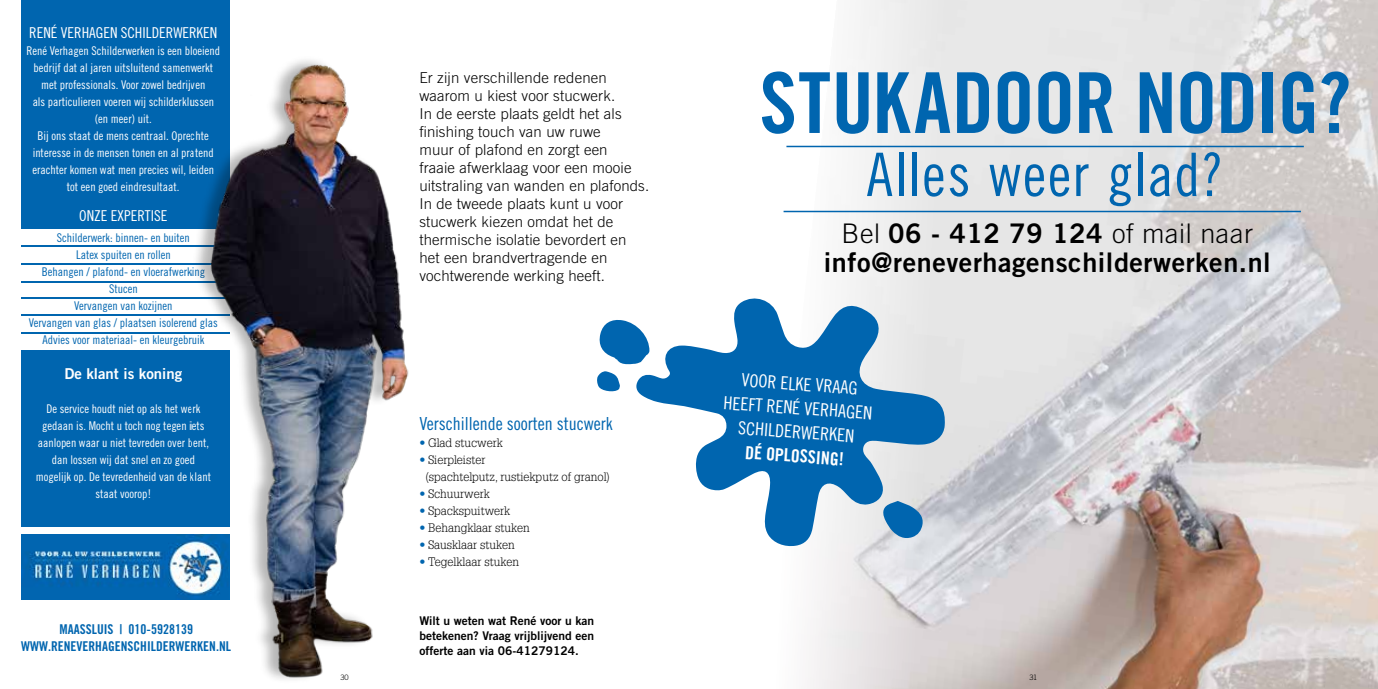
<style>
.page{position:relative;width:1378px;height:689px;background:#fff}
.page>*{position:absolute;margin:0;border:0;box-sizing:border-box;transform-origin:0 0}
.t1{font:84px "Trade Gothic LT Std Bd Cn 20";letter-spacing:-.015em;color:#0065af}
.t2{font:60px "Trade Gothic LT Std Cn 18";letter-spacing:.02em;color:#0065af}
.t3{font:27px "Trade Gothic LT Std Bd 2";letter-spacing:.02em;color:#000}
.t4{font:300 27px "Trade Gothic LT Std";letter-spacing:.02em;color:#000}
.t5{font:18px/24px "Trade Gothic LT Std Cn 18";color:#fff;text-align:center}
.t6{font:18px "Trade Gothic LT Std Cn 18";color:#0065af}
.t7{font:18px "Trade Gothic LT Std Bd Cn 20";color:#fff}
.t8{font:300 15px/18px "Trade Gothic LT Std";letter-spacing:.01em;color:#000}
.t9{font:15px "Trade Gothic LT Std Cn 18";color:#fff}
.t10{font:15px "Trade Gothic LT Std Bd 2";color:#fff}
.t11{font:13.5px/17px "Trade Gothic LT Std Bd Cn 20";color:#0065af;text-align:center}
.t12{font:12px/17px "Trade Gothic LT Std Cn 18";color:#fff;text-align:center}
.t13{font:12px/17px "Trade Gothic LT Std Cn 18";color:#0065af;text-align:center}
.t14{font:300 12px/17px "Glypha LT Std";color:#000}
.t15{font:12px/15px "Trade Gothic LT Std Bd 2";color:#000;text-align:justify}
.t16{font:300 7.5px "Trade Gothic LT Std";color:#000}
.s1{font-family:"Trade Gothic LT Std Cn 18";font-weight:400;color:#0065af}
.s2{font-family:"Trade Gothic LT Std Bd 2";font-weight:400}
</style>
<div class="page">
<div style="left:21px;top:0;width:209px;height:526px;background:#0065af"></div>
<div style="left:21px;top:229px;width:209px;height:121px;background:#fff"></div>
<img style="left:21px;top:535px;width:152px;height:65px">
<hr style="left:21px;top:246px;width:209px;height:1px;background:#0065af">
<hr style="left:21px;top:264px;width:209px;height:1px;background:#0065af">
<hr style="left:21px;top:281px;width:209px;height:2px;background:#0065af">
<hr style="left:21px;top:297px;width:209px;height:1px;background:#0065af">
<hr style="left:21px;top:314px;width:209px;height:1px;background:#0065af">
<hr style="left:21px;top:332px;width:209px;height:1px;background:#0065af">
<img style="left:173px;top:60px;width:236px;height:617px">
<svg style="left:597px;top:320px;width:92px;height:88px"></svg>
<img style="left:783px;top:0;width:595px;height:689px">
<hr style="left:786px;top:146px;width:517px;height:1px;background:#0065af">
<hr style="left:783px;top:211px;width:518px;height:1px;background:#0065af">
<svg style="left:689px;top:294px;width:257px;height:253px;fill:#0065af"></svg>
<svg style="left:881px;top:501px;width:43px;height:39px"></svg>
<p class="t9" style="left:29px;top:24px;width:190px">RENÉ VERHAGEN SCHILDERWERKEN</p>
<p class="t12" style="left:27px;top:42px;width:195px">René Verhagen Schilderwerken is een bloeiend bedrijf dat al jaren uitsluitend samenwerkt met professionals. Voor zowel bedrijven<br>als particulieren voeren wij schilderklussen (en meer) uit.<br>Bij ons staat de mens centraal. Oprechte interesse in de mensen tonen en al pratend erachter komen wat men precies wil, leiden tot een goed eindresultaat.</p>
<p class="t9" style="left:79px;top:207px;width:90px">ONZE EXPERTISE</p>
<p class="t13" style="left:29px;top:229px;width:190px">Schilderwerk: binnen- en buiten<br>Latex spuiten en rollen<br>Behangen / plafond- en vloerafwerking<br>Stucen<br>Vervangen van kozijnen<br>Vervangen van glas / plaatsen isolerend glas<br>Advies voor materiaal- en kleurgebruik</p>
<p class="t10" style="left:64px;top:364px;width:119px">De klant is koning</p>
<p class="t12" style="left:36px;top:400px;width:177px">De service houdt niet op als het werk gedaan is. Mocht u toch nog tegen iets aanlopen waar u niet tevreden over bent, dan lossen wij dat snel en zo goed mogelijk op. De tevredenheid van de klant staat voorop!</p>
<p class="t8" style="left:419px;top:69px;width:231px">Er zijn verschillende redenen waarom u kiest voor stucwerk.<br>In de eerste plaats geldt het als finishing touch van uw ruwe<br>muur of plafond en zorgt een<br>fraaie afwerklaag voor een mooie uitstraling van wanden en plafonds.<br>In de tweede plaats kunt u voor stucwerk kiezen omdat het de thermische isolatie bevordert en het een brandvertragende en vochtwerende werking heeft.</p>
<h3 class="t6" style="left:419px;top:412px;width:195px">Verschillende soorten stucwerk</h3>
<p class="t14" style="left:419px;top:434px;width:85px"><span class="s1">•</span> Glad stucwerk</p>
<p class="t14" style="left:425px;top:451px;width:186px;text-indent:-6px"><span class="s1">•</span> Sierpleister<br>(spachtelputz, rustiekputz of granol)</p>
<p class="t14" style="left:419px;top:485px;width:72px"><span class="s1">•</span> Schuurwerk</p>
<p class="t14" style="left:419px;top:502px;width:92px"><span class="s1">•</span> Spackspuitwerk</p>
<p class="t14" style="left:419px;top:519px;width:112px"><span class="s1">•</span> Behangklaar stuken</p>
<p class="t14" style="left:419px;top:536px;width:97px"><span class="s1">•</span> Sausklaar stuken</p>
<p class="t14" style="left:419px;top:553px;width:101px"><span class="s1">•</span> Tegelklaar stuken</p>
<p class="t11" style="left:21px;top:620px;width:211px">MAASSLUIS | 010-5928139<br>WWW.RENEVERHAGENSCHILDERWERKEN.NL</p>
<p class="t15" style="left:419px;top:613px;width:176px">Wilt u weten wat René voor u kan betekenen? Vraag vrijblijvend een offerte aan via 06-41279124.</p>
<h1 class="t1" style="left:759px;top:52px;width:593px">STUKADOOR NODIG?</h1>
<h2 class="t2" style="left:866px;top:139px;width:358px">Alles weer glad?</h2>
<h3 class="t4" style="left:841px;top:217px;width:413px">Bel <span class="s2">06 - 412 79 124</span> of mail naar</h3>
<h3 class="t3" style="left:824px;top:246px;width:448px">info@reneverhagenschilderwerken.nl</h3>
<h3 class="t5" style="left:726px;top:366px;width:150px;rotate:4deg">VOOR ELKE VRAAG<br>HEEFT RENÉ VERHAGEN<br>SCHILDERWERKEN</h3>
<h3 class="t7" style="left:746px;top:441px;width:100px;rotate:4deg">DÉ OPLOSSING!</h3>
<p class="t16" style="left:340px;top:672px;width:10px">30</p>
<p class="t16" style="left:1029px;top:672px;width:9px">31</p>
</div>
